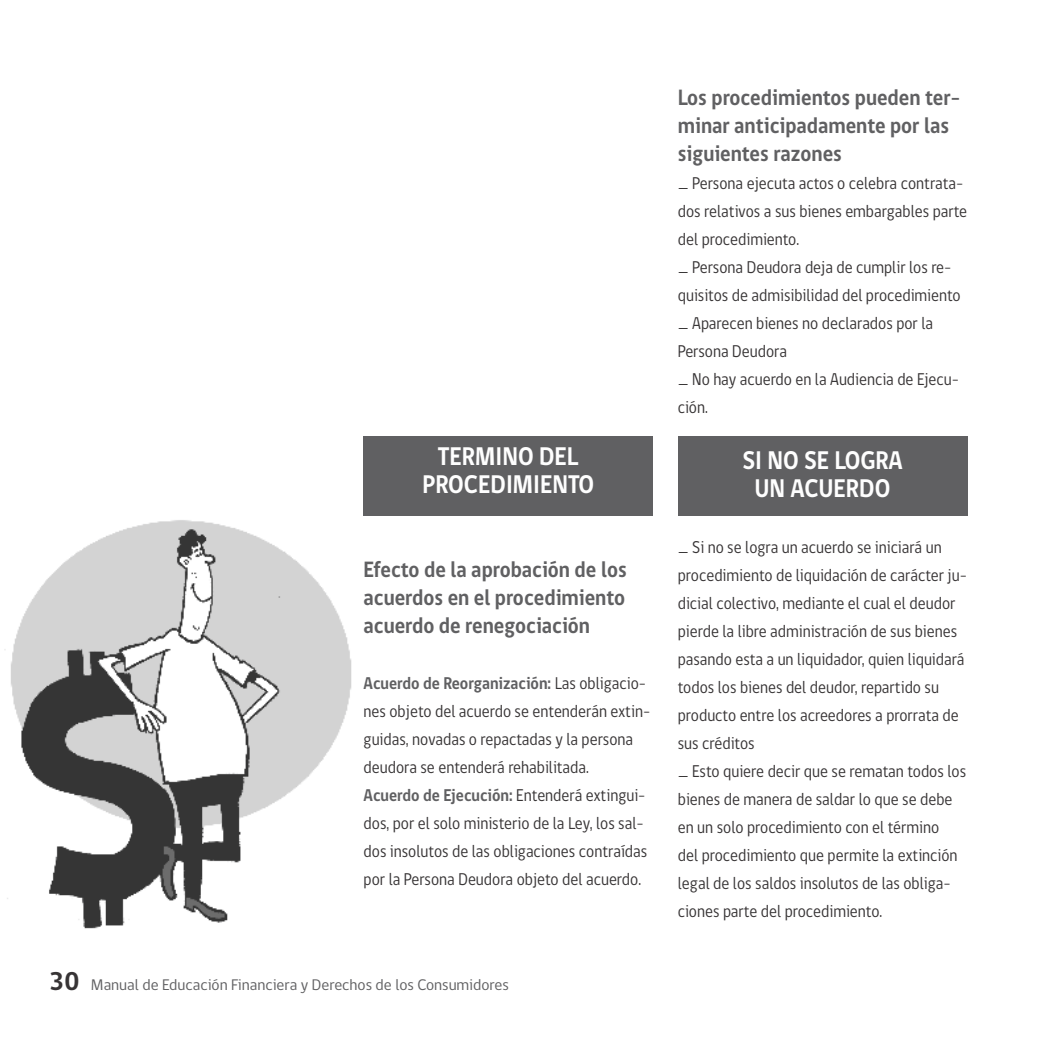
<style>
.page{position:relative;width:1042px;height:1042px;background:#fff}
.page>*{position:absolute;margin:0;border:0;box-sizing:border-box;transform-origin:0 0}
.t1{font:700 26.25px/28px "gob CL";color:#fefefe;text-align:center;scale:.9 1}
.t2{font:700 22.75px/28px "gob CL";color:#606062;text-align:justify;scale:.9 1}
.t3{font:17.5px/28px "gob CL";color:#373435;scale:.9 1}
.t4{font:15.75px "gob CL";color:#606062}
.s1{font-weight:700;color:#606062}
.s2{font-weight:700;font-size:26.25px;color:#373435}
</style>
<div class="page">
<img style="left:4px;top:515px;width:366px;height:414px">
<div style="left:363px;top:436px;width:290px;height:79px;background:#606062"></div>
<div style="left:678px;top:436px;width:289px;height:79px;background:#606062"></div>
<h1 class="t1" style="left:422px;top:444px;width:192px">TERMINO DEL<br>PROCEDIMIENTO</h1>
<h2 class="t2" style="left:363px;top:557px;width:294px">Efecto de la aprobación de los acuerdos en el procedimiento acuerdo de renegociación</h2>
<p class="t3" style="left:363px;top:670px;width:320px"><span class="s1">Acuerdo de Reorganización:</span> Las obligacio&shy;nes objeto del acuerdo se entenderán extin&shy;guidas, novadas o repactadas y la persona deudora se entenderá rehabilitada.<br><span class="s1">Acuerdo de Ejecución:</span> Entenderá extingui&shy;dos, por el solo ministerio de la Ley, los sal&shy;dos insolutos de las obligaciones contraídas por la Persona Deudora objeto del acuerdo.</p>
<p class="t4" style="left:49px;top:978px;width:461px"><span class="s2">30</span> Manual de Educación Financiera y Derechos de los Consumidores</p>
<h2 class="t2" style="left:678px;top:85px;width:316px;text-align:left">Los procedimientos pueden ter&shy;minar anticipadamente por las siguientes razones</h2>
<p class="t3" style="left:678px;top:170px;width:323px">_ Persona ejecuta actos o celebra contrata&shy;dos relativos a sus bienes embargables parte del procedimiento.<br>_ Persona Deudora deja de cumplir los re&shy;quisitos de admisibilidad del procedimiento _ Aparecen bienes no declarados por la<br>Persona Deudora<br>_ No hay acuerdo en la Audiencia de Ejecu&shy;ción.</p>
<h1 class="t1" style="left:742px;top:448px;width:179px">SI NO SE LOGRA<br>UN ACUERDO</h1>
<p class="t3" style="left:678px;top:534px;width:323px">_ Si no se logra un acuerdo se iniciará un procedimiento de liquidación de carácter ju&shy;dicial colectivo, mediante el cual el deudor pierde la libre administración de sus bienes pasando esta a un liquidador, quien liquidará todos los bienes del deudor, repartido su producto entre los acreedores a prorrata de sus créditos<br>_ Esto quiere decir que se rematan todos los bienes de manera de saldar lo que se debe en un solo procedimiento con el término<br>del procedimiento que permite la extinción legal de los saldos insolutos de las obliga&shy;ciones parte del procedimiento.</p>
</div>
